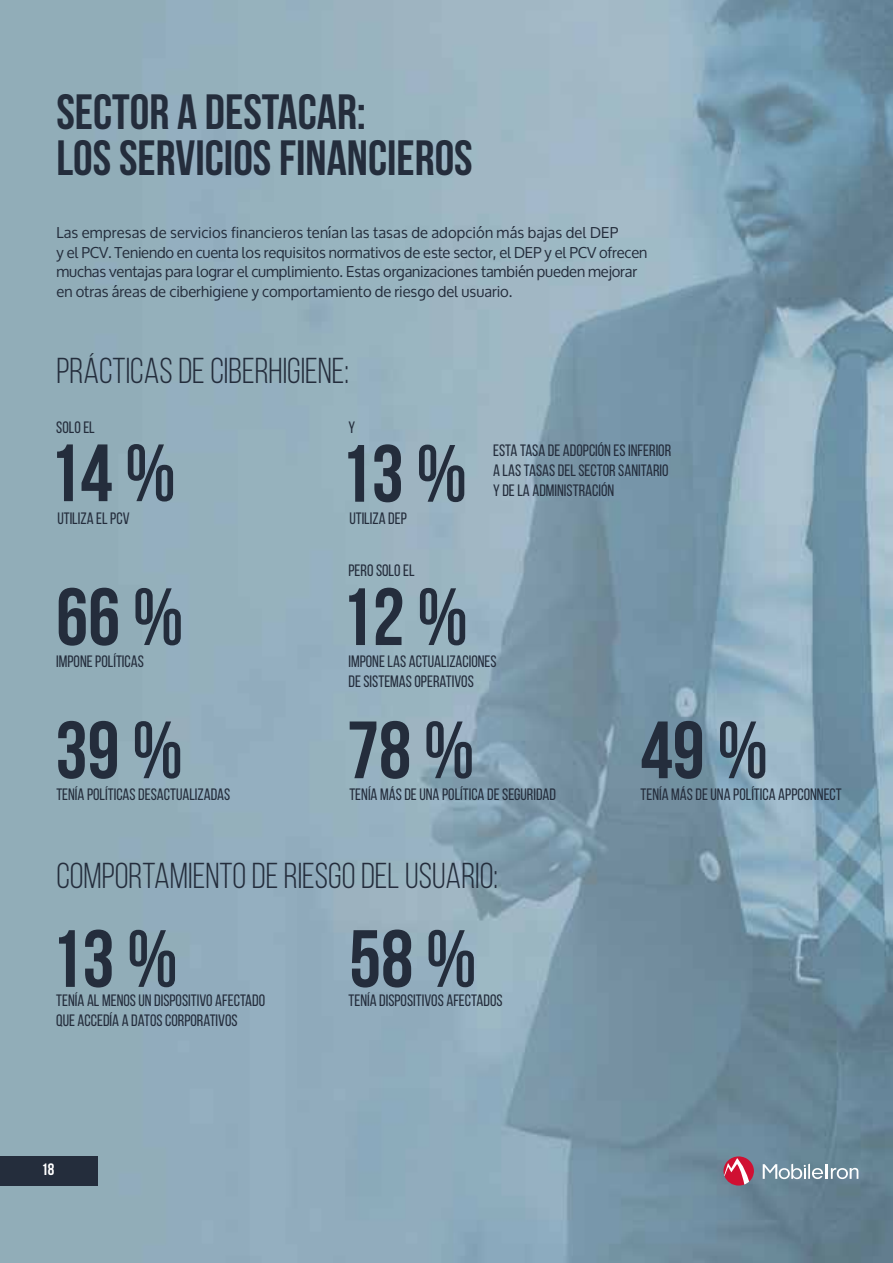
<style>
.page{position:relative;width:893px;height:1263px;background:#fff}
.page>*{position:absolute;margin:0;border:0;box-sizing:border-box;transform-origin:0 0}
.callout_bold{font:700 81px "Bebas Neue";color:#242d3c}
.t1{font:700 49.5px/46.5px "Bebas Neue";color:#242d3c}
.t2{font:36px "Bebas Neue";color:#242d3c}
.t3{font:16.5px/19.8px "Bebas Neue";color:#242d3c}
.t4{font:700 16.5px "Bebas Neue";color:#fff}
.t5{font:15px/19.5px "Oxygen";letter-spacing:-.01em;color:#242d3c}
</style>
<div class="page">
<img style="left:0;top:0;width:893px;height:1263px">
<svg style="left:708px;top:1156px;width:150px;height:29px"></svg>
<div style="left:0;top:1156px;width:98px;height:30px;background:#242d3c"></div>
<p class="t1" style="left:56px;top:88px;width:418px">SECTOR A DESTACAR:<br>LOS SERVICIOS FINANCIEROS</p>
<p class="t5" style="left:56px;top:223px;width:592px">Las empresas de servicios financieros tenían las tasas de adopción más bajas del DEP<br>y el PCV. Teniendo en cuenta los requisitos normativos de este sector, el DEP y el PCV ofrecen muchas ventajas para lograr el cumplimiento. Estas organizaciones también pueden mejorar en otras áreas de ciberhigiene y comportamiento de riesgo del usuario.</p>
<p class="t2" style="left:56px;top:352px;width:294px">PRÁCTICAS DE CIBERHIGIENE:</p>
<p class="t3" style="left:56px;top:417px;width:40px">SOLO EL</p>
<p class="t3" style="left:348px;top:417px;width:8px">Y</p>
<p class="callout_bold" style="left:48px;top:429px;width:129px">14 %</p>
<p class="callout_bold" style="left:340px;top:429px;width:129px">13 %</p>
<p class="t3" style="left:493px;top:440px;width:180px">ESTA TASA DE ADOPCIÓN ES INFERIOR<br>A LAS TASAS DEL SECTOR SANITARIO<br>Y DE LA ADMINISTRACIÓN</p>
<p class="t3" style="left:57px;top:508px;width:74px">UTILIZA EL PCV</p>
<p class="t3" style="left:349px;top:508px;width:59px">UTILIZA DEP</p>
<p class="t3" style="left:348px;top:560px;width:68px">PERO SOLO EL</p>
<p class="callout_bold" style="left:56px;top:573px;width:129px">66 %</p>
<p class="callout_bold" style="left:340px;top:573px;width:129px">12 %</p>
<p class="t3" style="left:56px;top:651px;width:89px">IMPONE POLÍTICAS</p>
<p class="t3" style="left:348px;top:651px;width:150px">IMPONE LAS ACTUALIZACIONES<br>DE SISTEMAS OPERATIVOS</p>
<p class="callout_bold" style="left:55px;top:706px;width:129px">39 %</p>
<p class="callout_bold" style="left:347px;top:706px;width:129px">78 %</p>
<p class="callout_bold" style="left:641px;top:706px;width:129px">49 %</p>
<p class="t3" style="left:56px;top:785px;width:176px">TENÍA POLÍTICAS DESACTUALIZADAS</p>
<p class="t3" style="left:349px;top:785px;width:208px">TENÍA MÁS DE UNA POLÍTICA DE SEGURIDAD</p>
<p class="t3" style="left:640px;top:785px;width:203px">TENÍA MÁS DE UNA POLÍTICA APPCONNECT</p>
<p class="t2" style="left:56px;top:856px;width:443px">COMPORTAMIENTO DE RIESGO DEL USUARIO:</p>
<p class="callout_bold" style="left:50px;top:914px;width:129px">13 %</p>
<p class="callout_bold" style="left:349px;top:914px;width:129px">58 %</p>
<p class="t3" style="left:56px;top:990px;width:210px">TENÍA AL MENOS UN DISPOSITIVO AFECTADO</p>
<p class="t3" style="left:348px;top:990px;width:156px">TENÍA DISPOSITIVOS AFECTADOS</p>
<p class="t3" style="left:56px;top:1010px;width:183px">QUE ACCEDÍA A DATOS CORPORATIVOS</p>
<p class="t4" style="left:41px;top:1161px;width:30px">1818</p>
</div>
